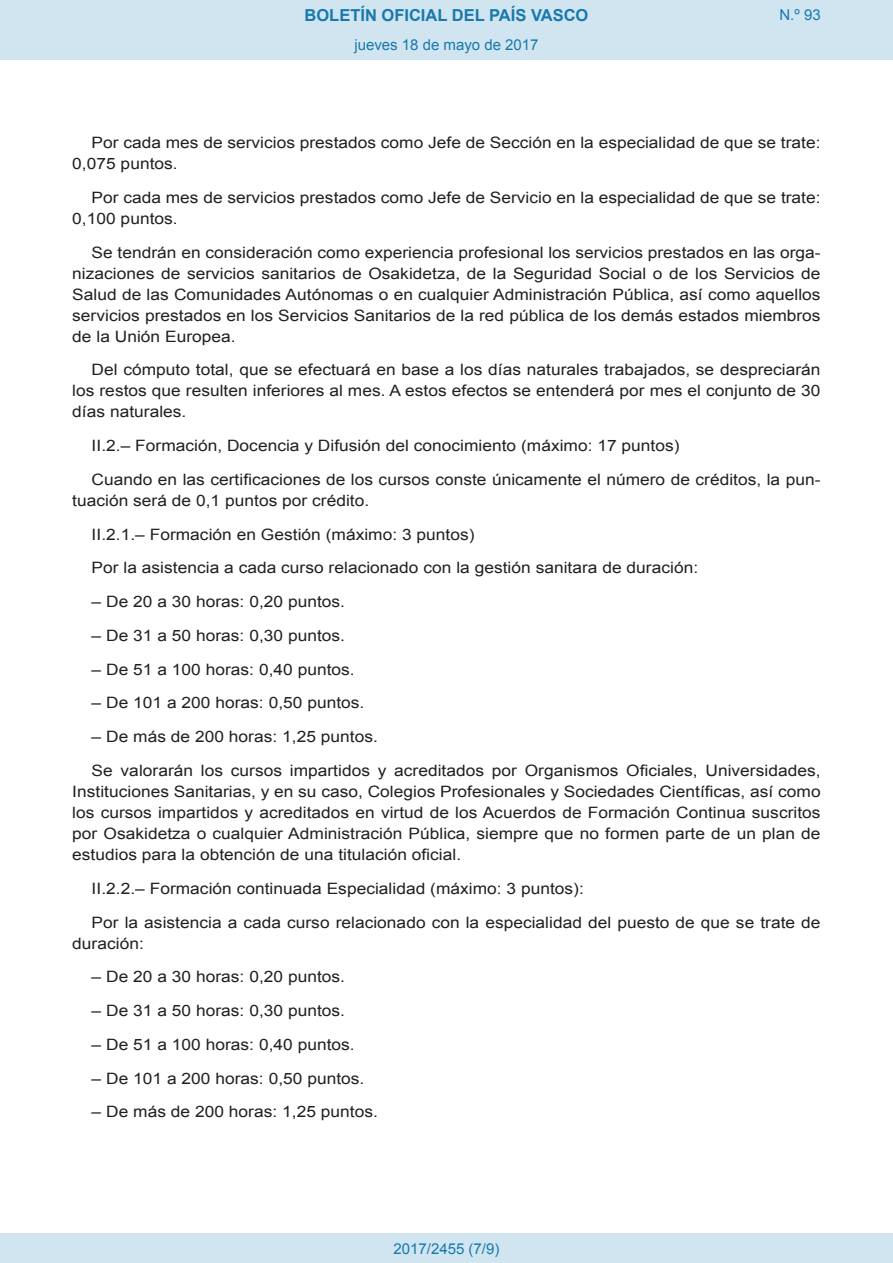
<style>
.page{position:relative;width:893px;height:1263px;background:#fff}
.page>*{position:absolute;margin:0;border:0;box-sizing:border-box;transform-origin:0 0}
.t1{font:700 16.5px "Arial";color:#1879ad}
.BOPVDetalle{font:15.6px/21px "Arial";color:#231f20;scale:1.11 1}
.Paginacion_Centro{font:15px "Arial";color:#1879ad}
</style>
<div class="page">
<div style="left:0;top:0;width:893px;height:60px;background:#d0e5f0"></div>
<div style="left:0;top:1233px;width:893px;height:30px;background:#d0e5f0"></div>
<p class="t1" style="left:305px;top:4px;width:285px">BOLETÍN OFICIAL DEL PAÍS VASCO</p>
<p class="Paginacion_Centro" style="left:354px;top:35px;width:186px">jueves 18 de mayo de 2017</p>
<p class="Paginacion_Centro" style="left:779px;top:5px;width:43px">N.º 93</p>
<p class="BOPVDetalle" style="left:72px;top:132px;width:676px;text-indent:19px">Por cada mes de servicios prestados como Jefe de Sección en la especialidad de que se trate:<br>0,075 puntos.</p>
<p class="BOPVDetalle" style="left:72px;top:187px;width:676px;text-indent:19px">Por cada mes de servicios prestados como Jefe de Servicio en la especialidad de que se trate:<br>0,100 puntos.</p>
<p class="BOPVDetalle" style="left:72px;top:242px;width:676px;text-align:justify;text-indent:19px">Se tendrán en consideración como experiencia profesional los servicios prestados en las orga&shy;nizaciones de servicios sanitarios de Osakidetza, de la Seguridad Social o de los Servicios de Salud de las Comunidades Autónomas o en cualquier Administración Pública, así como aquellos servicios prestados en los Servicios Sanitarios de la red pública de los demás estados miembros de la Unión Europea.</p>
<p class="BOPVDetalle" style="left:72px;top:360px;width:676px;text-align:justify;text-indent:19px">Del cómputo total, que se efectuará en base a los días naturales trabajados, se despreciarán los restos que resulten inferiores al mes. A estos efectos se entenderá por mes el conjunto de 30 días naturales.</p>
<p class="BOPVDetalle" style="left:92px;top:435px;width:531px">II.2.– Formación, Docencia y Difusión del conocimiento (máximo: 17 puntos)</p>
<p class="BOPVDetalle" style="left:72px;top:469px;width:676px;text-indent:19px">Cuando en las certificaciones de los cursos conste únicamente el número de créditos, la pun&shy;tuación será de 0,1 puntos por crédito.</p>
<p class="BOPVDetalle" style="left:92px;top:524px;width:346px">II.2.1.– Formación en Gestión (máximo: 3 puntos)</p>
<p class="BOPVDetalle" style="left:92px;top:558px;width:548px">Por la asistencia a cada curso relacionado con la gestión sanitara de duración:</p>
<p class="BOPVDetalle" style="left:92px;top:591px;width:230px">– De 20 a 30 horas: 0,20 puntos.</p>
<p class="BOPVDetalle" style="left:92px;top:625px;width:230px">– De 31 a 50 horas: 0,30 puntos.</p>
<p class="BOPVDetalle" style="left:92px;top:659px;width:239px">– De 51 a 100 horas: 0,40 puntos.</p>
<p class="BOPVDetalle" style="left:92px;top:693px;width:247px">– De 101 a 200 horas: 0,50 puntos.</p>
<p class="BOPVDetalle" style="left:92px;top:726px;width:259px">– De más de 200 horas: 1,25 puntos.</p>
<p class="BOPVDetalle" style="left:72px;top:760px;width:676px;text-align:justify;text-indent:19px">Se valorarán los cursos impartidos y acreditados por Organismos Oficiales, Universidades, Instituciones Sanitarias, y en su caso, Colegios Profesionales y Sociedades Científicas, así como los cursos impartidos y acreditados en virtud de los Acuerdos de Formación Continua suscritos por Osakidetza o cualquier Administración Pública, siempre que no formen parte de un plan de estudios para la obtención de una titulación oficial.</p>
<p class="BOPVDetalle" style="left:92px;top:878px;width:445px">II.2.2.– Formación continuada Especialidad (máximo: 3 puntos):</p>
<p class="BOPVDetalle" style="left:72px;top:912px;width:676px;text-indent:19px">Por la asistencia a cada curso relacionado con la especialidad del puesto de que se trate de duración:</p>
<p class="BOPVDetalle" style="left:92px;top:966px;width:230px">– De 20 a 30 horas: 0,20 puntos.</p>
<p class="BOPVDetalle" style="left:92px;top:1000px;width:230px">– De 31 a 50 horas: 0,30 puntos.</p>
<p class="BOPVDetalle" style="left:92px;top:1034px;width:239px">– De 51 a 100 horas: 0,40 puntos.</p>
<p class="BOPVDetalle" style="left:92px;top:1068px;width:247px">– De 101 a 200 horas: 0,50 puntos.</p>
<p class="BOPVDetalle" style="left:92px;top:1101px;width:259px">– De más de 200 horas: 1,25 puntos.</p>
<p class="Paginacion_Centro" style="left:393px;top:1238px;width:107px">2017/2455 (7/9)</p>
</div>
